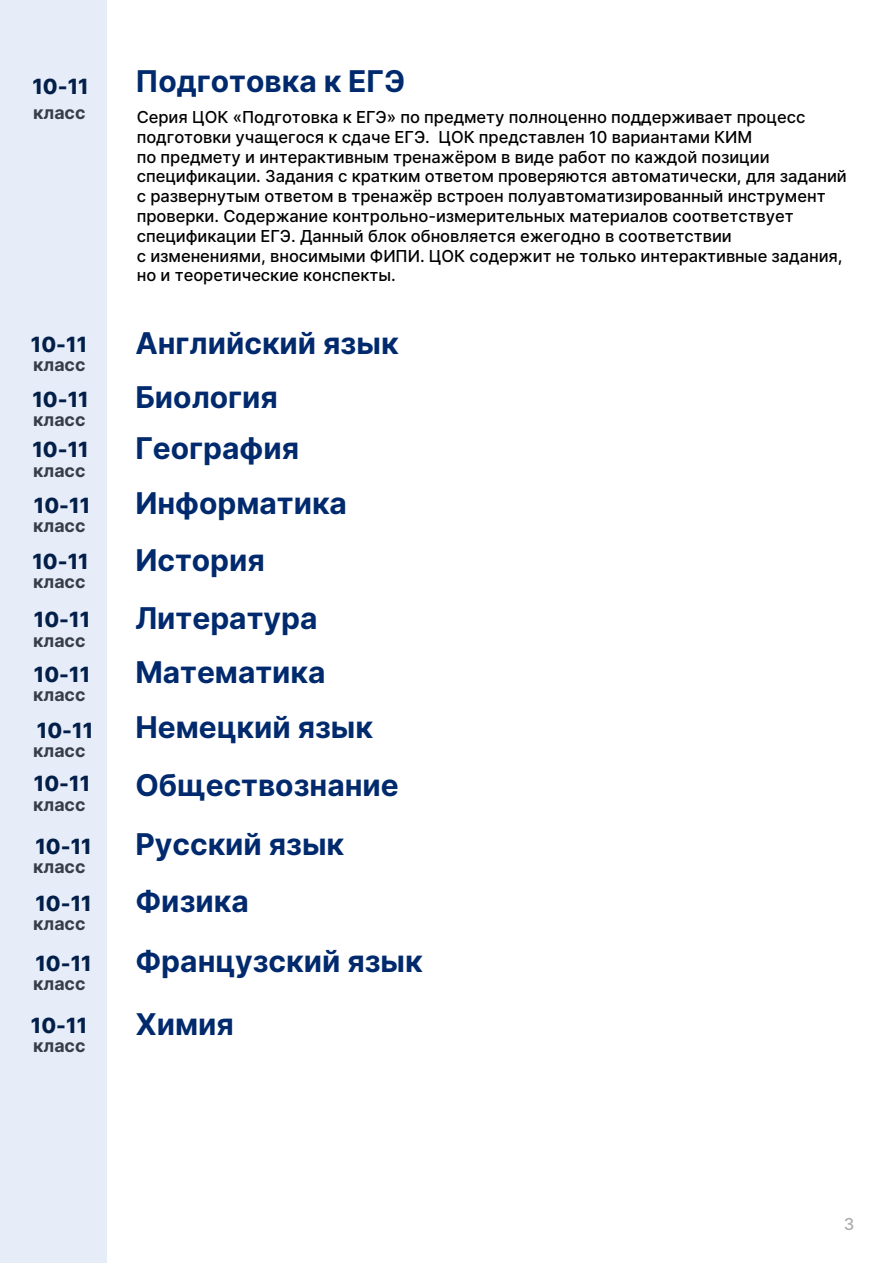
<style>
.page{position:relative;width:893px;height:1263px;background:#fff}
.page>*{position:absolute;margin:0;border:0;box-sizing:border-box;transform-origin:0 0}
.t1{font:700 30px "Inter";color:#002a6d}
.t2{font:800 21px "Inter";color:#021f49}
.t3{font:700 17.7px "Inter";color:#373e47}
.t4{font:500 16.5px/19.8px "Inter";letter-spacing:-.005em;color:#000}
.t5{font:500 16.5px "Inter";color:#adadad}
</style>
<div class="page">
<div style="left:0;top:0;width:107px;height:1263px;background:#e7ecf9"></div>
<p class="t2" style="left:32px;top:71px;width:58px">10-11</p>
<p class="t3" style="left:33px;top:100px;width:54px">класс</p>
<h1 class="t1" style="left:135px;top:60px;width:271px">Подготовка к ЕГЭ</h1>
<p class="t4" style="left:137px;top:107px;width:711px">Серия ЦОК «Подготовка к ЕГЭ» по предмету полноценно поддерживает процесс подготовки учащегося к сдаче ЕГЭ. ЦОК представлен 10 вариантами КИМ<br>по предмету и интерактивным тренажёром в виде работ по каждой позиции спецификации. Задания с кратким ответом проверяются автоматически, для заданий с развернутым ответом в тренажёр встроен полуавтоматизированный инструмент проверки. Содержание контрольно-измерительных материалов соответствует спецификации ЕГЭ. Данный блок обновляется ежегодно в соответствии<br>с изменениями, вносимыми ФИПИ. ЦОК содержит не только интерактивные задания, но и теоретические конспекты.</p>
<h1 class="t1" style="left:135px;top:321px;width:265px">Английский язык</h1>
<p class="t2" style="left:31px;top:329px;width:58px">10-11</p>
<p class="t3" style="left:33px;top:352px;width:54px">класс</p>
<p class="t2" style="left:32px;top:384px;width:58px">10-11</p>
<h1 class="t1" style="left:135px;top:376px;width:144px">Биология</h1>
<p class="t3" style="left:33px;top:407px;width:54px">класс</p>
<p class="t2" style="left:32px;top:434px;width:58px">10-11</p>
<h1 class="t1" style="left:135px;top:426px;width:165px">География</h1>
<p class="t3" style="left:33px;top:457px;width:54px">класс</p>
<p class="t2" style="left:34px;top:490px;width:58px">10-11</p>
<h1 class="t1" style="left:135px;top:482px;width:213px">Информатика</h1>
<p class="t3" style="left:33px;top:513px;width:54px">класс</p>
<p class="t2" style="left:32px;top:546px;width:58px">10-11</p>
<h1 class="t1" style="left:135px;top:538px;width:131px">История</h1>
<p class="t3" style="left:33px;top:569px;width:54px">класс</p>
<p class="t2" style="left:34px;top:604px;width:58px">10-11</p>
<h1 class="t1" style="left:135px;top:596px;width:183px">Литература</h1>
<p class="t3" style="left:33px;top:627px;width:54px">класс</p>
<p class="t2" style="left:34px;top:659px;width:58px">10-11</p>
<h1 class="t1" style="left:135px;top:650px;width:192px">Математика</h1>
<p class="t3" style="left:33px;top:682px;width:54px">класс</p>
<p class="t2" style="left:37px;top:715px;width:58px">10-11</p>
<h1 class="t1" style="left:135px;top:705px;width:239px">Немецкий язык</h1>
<p class="t3" style="left:33px;top:738px;width:54px">класс</p>
<p class="t2" style="left:34px;top:769px;width:58px">10-11</p>
<h1 class="t1" style="left:135px;top:763px;width:265px">Обществознание</h1>
<p class="t3" style="left:33px;top:791px;width:54px">класс</p>
<p class="t2" style="left:35px;top:831px;width:58px">10-11</p>
<h1 class="t1" style="left:135px;top:822px;width:210px">Русский язык</h1>
<p class="t3" style="left:33px;top:854px;width:54px">класс</p>
<p class="t2" style="left:35px;top:888px;width:58px">10-11</p>
<h1 class="t1" style="left:135px;top:880px;width:115px">Физика</h1>
<p class="t3" style="left:33px;top:911px;width:54px">класс</p>
<p class="t2" style="left:35px;top:948px;width:58px">10-11</p>
<h1 class="t1" style="left:135px;top:939px;width:289px">Французский язык</h1>
<p class="t3" style="left:33px;top:971px;width:54px">класс</p>
<p class="t2" style="left:31px;top:1010px;width:58px">10-11</p>
<h1 class="t1" style="left:135px;top:1002px;width:100px">Химия</h1>
<p class="t3" style="left:33px;top:1033px;width:54px">класс</p>
<p class="t5" style="left:843px;top:1212px;width:12px">3</p>
</div>
